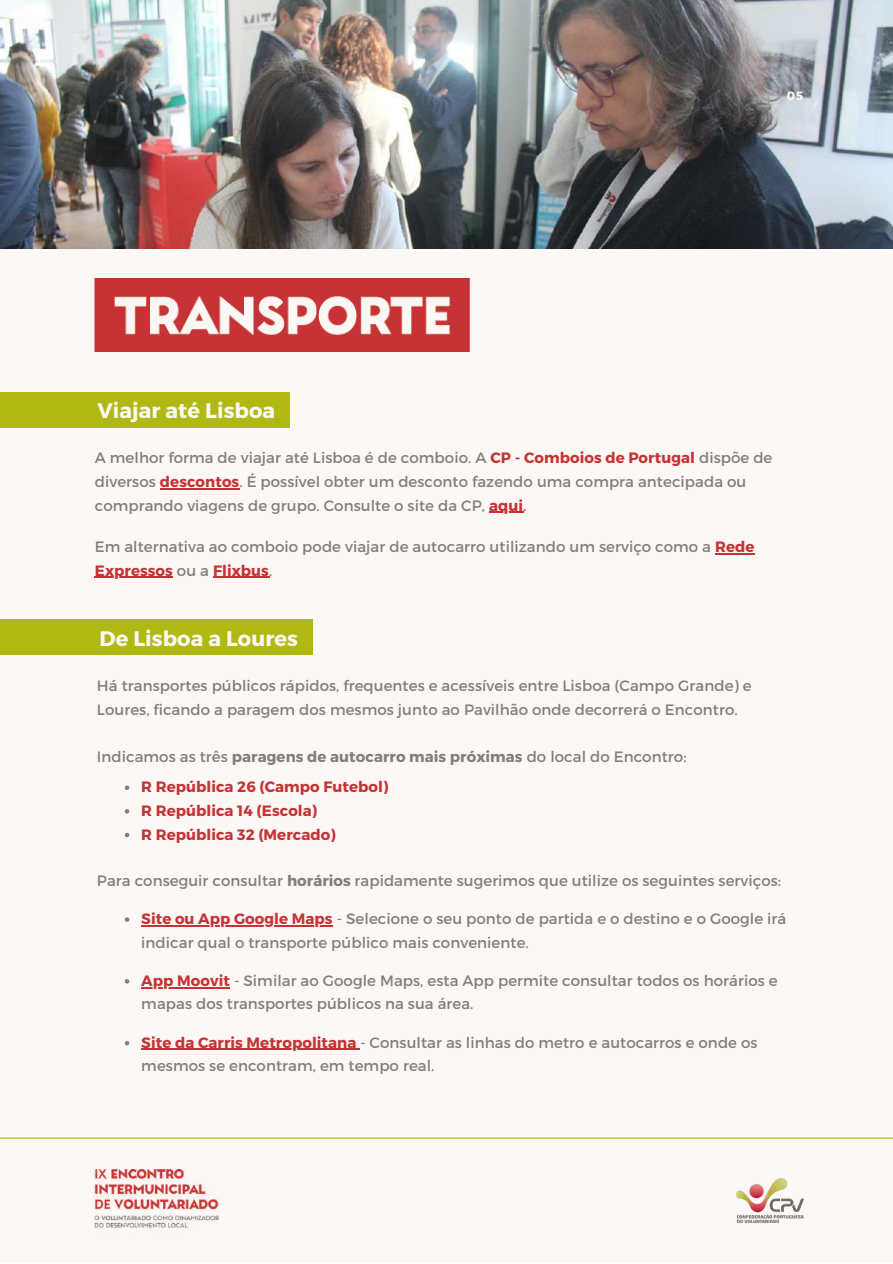
<style>
.page{position:relative;width:893px;height:1264px;background:#fff}
.page>*{position:absolute;margin:0;border:0;box-sizing:border-box;transform-origin:0 0}
.t1{font:700 21px "Montserrat";letter-spacing:.005em;color:#fcf8f5}
.t2{font:15px/23.5px "Montserrat";letter-spacing:.005em;color:#7f7f7f}
.t3{font:700 15px/23.5px "Montserrat";letter-spacing:.005em;color:#c63335}
.t4{font:700 12px "Montserrat";color:#fcf8f5}
.s1{font-weight:700;color:#c63335}
.s2{color:#c63335}
.s3{font-weight:700}
</style>
<div class="page">
<div style="left:0;top:0;width:892px;height:1262px;background:#fcf8f5"></div>
<hr style="left:0;top:1137px;width:892px;height:1px;background:#b0b913">
<img style="left:0;top:0;width:892px;height:248px">
<img style="left:95px;top:1169px;width:123px;height:60px">
<img style="left:736px;top:1178px;width:67px;height:44px">
<img style="left:95px;top:279px;width:374px;height:73px">
<hr style="left:160px;top:488px;width:79px;height:1px;background:#c63335">
<hr style="left:489px;top:512px;width:34px;height:1px;background:#c63335">
<div style="left:0;top:392px;width:289px;height:35px;background:#b0b913"></div>
<hr style="left:715px;top:553px;width:39px;height:1px;background:#c63335">
<hr style="left:95px;top:576px;width:78px;height:1px;background:#c63335">
<hr style="left:213px;top:576px;width:56px;height:1px;background:#c63335">
<div style="left:0;top:620px;width:312px;height:35px;background:#b0b913"></div>
<svg style="left:125px;top:917px;width:4px;height:4px"></svg>
<hr style="left:141px;top:925px;width:192px;height:1px;background:#c63335">
<svg style="left:125px;top:979px;width:4px;height:4px"></svg>
<hr style="left:141px;top:986px;width:89px;height:2px;background:#c63335">
<svg style="left:125px;top:1041px;width:4px;height:4px"></svg>
<hr style="left:141px;top:1048px;width:219px;height:1px;background:#c63335">
<svg style="left:125px;top:785px;width:4px;height:5px"></svg>
<svg style="left:125px;top:809px;width:4px;height:4px"></svg>
<svg style="left:125px;top:832px;width:4px;height:5px"></svg>
<p class="t4" style="left:786px;top:88px;width:18px">05</p>
<h1 class="t1" style="left:97px;top:397px;width:179px">Viajar até Lisboa</h1>
<p class="t2" style="left:95px;top:445px;width:679px">A melhor forma de viajar até Lisboa é de comboio. A <span class="s1">CP - Comboios de Portugal</span> dispõe de diversos <span class="s1">descontos</span>. É possível obter um desconto fazendo uma compra antecipada ou comprando viagens de grupo. Consulte o site da CP, <span class="s1">aqui</span><span class="s2">.</span></p>
<p class="t2" style="left:95px;top:534px;width:661px">Em alternativa ao comboio pode viajar de autocarro utilizando um serviço como a <span class="s1">Rede<br>Expressos</span> ou a <span class="s1">Flixbus</span>.</p>
<h1 class="t1" style="left:99px;top:624px;width:200px">De Lisboa a Loures</h1>
<p class="t2" style="left:97px;top:673px;width:656px">Há transportes públicos rápidos, frequentes e acessíveis entre Lisboa (Campo Grande) e<br>Loures, ficando a paragem dos mesmos junto ao Pavilhão onde decorrerá o Encontro.</p>
<p class="t2" style="left:97px;top:744px;width:591px">Indicamos as três <span class="s3">paragens de autocarro mais próximas</span> do local do Encontro:</p>
<p class="t3" style="left:141px;top:774px;width:248px">R República 26 (Campo Futebol)<br>R República 14 (Escola)<br>R República 32 (Mercado)</p>
<p class="t2" style="left:97px;top:868px;width:685px">Para conseguir consultar <span class="s3">horários</span> rapidamente sugerimos que utilize os seguintes serviços:</p>
<p class="t2" style="left:141px;top:906px;width:646px"><span class="s1">Site ou App Google Maps</span> - Selecione o seu ponto de partida e o destino e o Google irá indicar qual o transporte público mais conveniente.</p>
<p class="t2" style="left:141px;top:967px;width:637px"><span class="s1">App Moovit</span> - Similar ao Google Maps, esta App permite consultar todos os horários e mapas dos transportes públicos na sua área.</p>
<p class="t2" style="left:141px;top:1029px;width:617px"><span class="s1">Site da Carris Metropolitana</span> - Consultar as linhas do metro e autocarros e onde os mesmos se encontram, em tempo real.</p>
</div>
